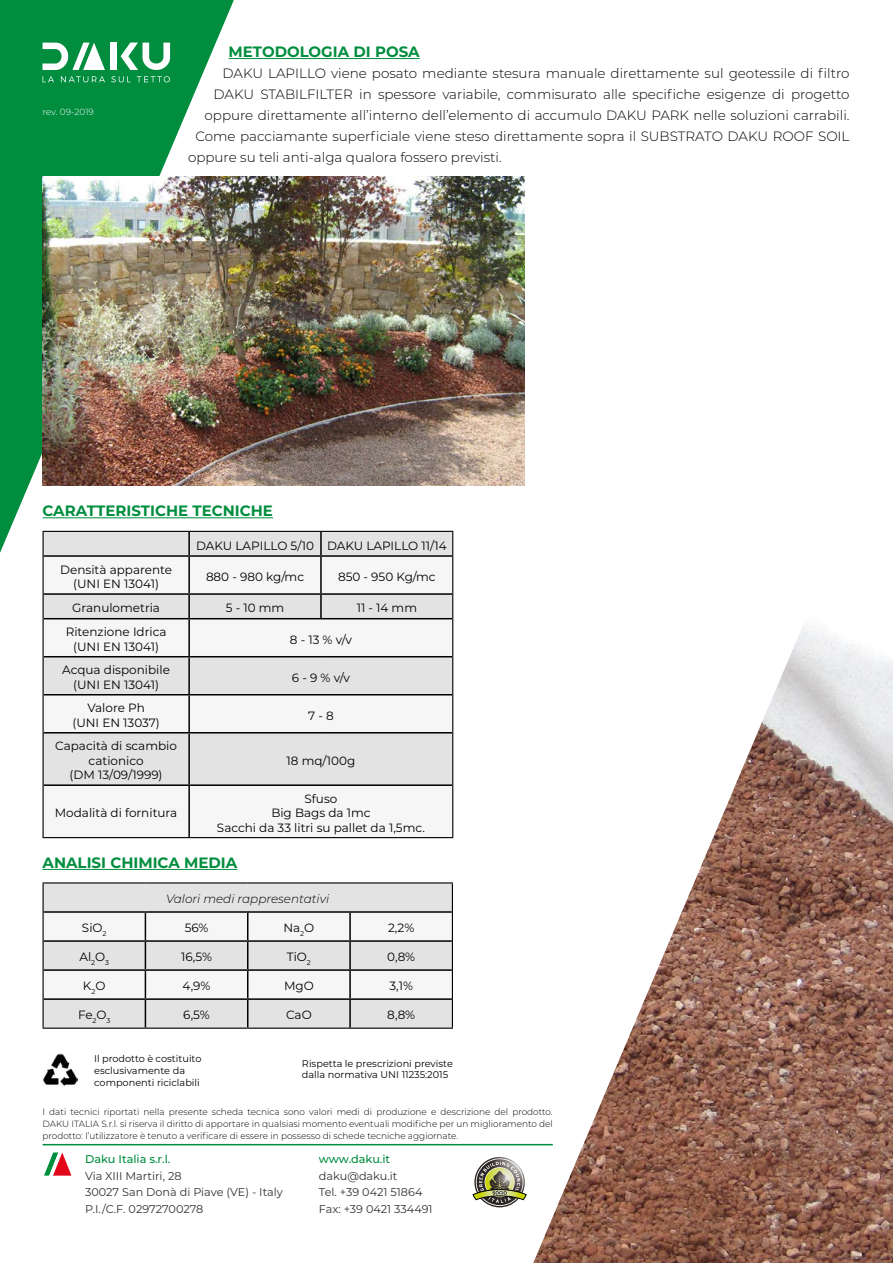
<style>
.page{position:relative;width:893px;height:1263px;background:#fff}
.page>*{position:absolute;margin:0;border:0;box-sizing:border-box;transform-origin:0 0}
.t1{font:700 15px "Montserrat";color:#008d3e}
.t2{font:300 13.5px "Montserrat";color:#000}
.t3{font:12px/14.4px "Montserrat";color:#000;text-align:center}
.t4{font:italic 300 12px "Montserrat";color:#000}
.t5{font:11.25px/16.5px "Montserrat";color:#323232}
.t6{font:500 11.25px "Montserrat";color:#008d3e}
.t7{font:9.75px/11.7px "Montserrat";color:#000}
.t8{font:300 9px/12px "Montserrat";color:#000;text-align:justify}
.t9{font:300 9px "Montserrat";letter-spacing:-.005em;color:#fefefe}
</style>
<div class="page">
<hr style="left:43px;top:517px;width:230px;height:1px;background:#008d3e">
<hr style="left:43px;top:869px;width:194px;height:1px;background:#008d3e">
<hr style="left:229px;top:58px;width:191px;height:1px;background:#008d3e">
<div style="left:44px;top:532px;width:408px;height:23px;background:#e3e3e3"></div>
<svg style="left:44px;top:595px;width:408px;height:189px;fill:#e3e3e3"></svg>
<hr style="left:189px;top:531px;width:132px;height:1px;background:#000">
<hr style="left:321px;top:531px;width:132px;height:1px;background:#000">
<svg style="left:452px;top:532px;width:1px;height:24px"></svg>
<hr style="left:43px;top:556px;width:1px;height:38px;background:#000">
<hr style="left:452px;top:556px;width:1px;height:38px;background:#000">
<svg style="left:43px;top:594px;width:1px;height:25px"></svg>
<svg style="left:452px;top:594px;width:1px;height:25px"></svg>
<hr style="left:43px;top:619px;width:1px;height:38px;background:#000">
<hr style="left:452px;top:619px;width:1px;height:38px;background:#000">
<hr style="left:43px;top:657px;width:1px;height:38px;background:#000">
<hr style="left:452px;top:657px;width:1px;height:38px;background:#000">
<hr style="left:43px;top:695px;width:1px;height:38px;background:#000">
<hr style="left:452px;top:695px;width:1px;height:38px;background:#000">
<hr style="left:43px;top:733px;width:1px;height:52px;background:#000">
<hr style="left:452px;top:733px;width:1px;height:52px;background:#000">
<hr style="left:43px;top:785px;width:1px;height:52px;background:#000">
<hr style="left:452px;top:785px;width:1px;height:52px;background:#000">
<hr style="left:43px;top:837px;width:146px;height:1px;background:#000">
<hr style="left:189px;top:837px;width:132px;height:1px;background:#000">
<hr style="left:321px;top:837px;width:132px;height:1px;background:#000">
<hr style="left:188px;top:532px;width:2px;height:23px;background:#000">
<hr style="left:320px;top:532px;width:2px;height:23px;background:#000">
<hr style="left:44px;top:555px;width:145px;height:2px;background:#000">
<hr style="left:189px;top:555px;width:132px;height:2px;background:#000">
<hr style="left:188px;top:557px;width:2px;height:36px;background:#000">
<hr style="left:321px;top:555px;width:131px;height:2px;background:#000">
<hr style="left:320px;top:557px;width:2px;height:36px;background:#000">
<hr style="left:44px;top:593px;width:145px;height:2px;background:#000">
<hr style="left:189px;top:593px;width:132px;height:2px;background:#000">
<hr style="left:188px;top:595px;width:2px;height:23px;background:#000">
<hr style="left:321px;top:593px;width:131px;height:2px;background:#000">
<hr style="left:320px;top:595px;width:2px;height:23px;background:#000">
<hr style="left:44px;top:618px;width:145px;height:1px;background:#000">
<hr style="left:189px;top:618px;width:132px;height:1px;background:#000">
<hr style="left:188px;top:619px;width:2px;height:37px;background:#000">
<hr style="left:321px;top:618px;width:131px;height:1px;background:#000">
<hr style="left:44px;top:656px;width:145px;height:1px;background:#000">
<hr style="left:189px;top:656px;width:132px;height:1px;background:#000">
<hr style="left:188px;top:657px;width:2px;height:37px;background:#000">
<hr style="left:321px;top:656px;width:131px;height:1px;background:#000">
<hr style="left:44px;top:694px;width:145px;height:1px;background:#000">
<hr style="left:189px;top:694px;width:132px;height:1px;background:#000">
<hr style="left:188px;top:695px;width:2px;height:37px;background:#000">
<hr style="left:321px;top:694px;width:131px;height:1px;background:#000">
<hr style="left:44px;top:732px;width:145px;height:1px;background:#000">
<hr style="left:189px;top:732px;width:132px;height:1px;background:#000">
<hr style="left:188px;top:733px;width:2px;height:51px;background:#000">
<hr style="left:321px;top:732px;width:131px;height:1px;background:#000">
<hr style="left:44px;top:784px;width:145px;height:2px;background:#000">
<hr style="left:189px;top:784px;width:132px;height:2px;background:#000">
<hr style="left:188px;top:786px;width:2px;height:51px;background:#000">
<hr style="left:321px;top:784px;width:131px;height:2px;background:#000">
<hr style="left:43px;top:882px;width:102px;height:1px;background:#000">
<hr style="left:145px;top:882px;width:103px;height:1px;background:#000">
<hr style="left:248px;top:882px;width:102px;height:1px;background:#000">
<hr style="left:350px;top:882px;width:103px;height:1px;background:#000">
<hr style="left:43px;top:1027px;width:102px;height:2px;background:#000">
<hr style="left:145px;top:1027px;width:103px;height:2px;background:#000">
<hr style="left:248px;top:1027px;width:102px;height:2px;background:#000">
<hr style="left:350px;top:1027px;width:103px;height:2px;background:#000">
<svg style="left:43px;top:883px;width:410px;height:144px"></svg>
<hr style="left:350px;top:998px;width:102px;height:2px;background:#000">
<hr style="left:349px;top:1000px;width:2px;height:27px;background:#000">
<img style="left:43px;top:1054px;width:35px;height:32px">
<img style="left:533px;top:626px;width:360px;height:637px">
<svg style="left:44px;top:1152px;width:27px;height:23px"></svg>
<hr style="left:43px;top:1144px;width:510px;height:1px;background:#008d3e">
<svg style="left:472px;top:1158px;width:55px;height:48px"></svg>
<svg style="left:0;top:0;width:234px;height:553px;fill:#008d3e"></svg>
<svg style="left:43px;top:76px;width:11px;height:6px"></svg>
<svg style="left:61px;top:76px;width:44px;height:6px"></svg>
<svg style="left:111px;top:76px;width:20px;height:6px"></svg>
<svg style="left:137px;top:76px;width:33px;height:6px"></svg>
<div style="left:110px;top:43px;width:7px;height:27px;background:#fff"></div>
<svg style="left:43px;top:43px;width:62px;height:27px"></svg>
<svg style="left:121px;top:43px;width:49px;height:27px"></svg>
<img style="left:43px;top:176px;width:482px;height:310px">
<p class="t9" style="left:43px;top:106px;width:53px">rev. 09-2019</p>
<p class="t1" style="left:229px;top:41px;width:193px">METODOLOGIA DI POSA</p>
<p class="t2" style="left:223px;top:64px;width:629px">DAKU LAPILLO viene posato mediante stesura manuale direttamente sul geotessile di filtro</p>
<p class="t2" style="left:214px;top:85px;width:637px">DAKU STABILFILTER in spessore variabile, commisurato alle specifiche esigenze di progetto</p>
<p class="t2" style="left:205px;top:106px;width:646px">oppure direttamente all’interno dell’elemento di accumulo DAKU PARK nelle soluzioni carrabili.</p>
<p class="t2" style="left:196px;top:127px;width:655px">Come pacciamante superficiale viene steso direttamente sopra il SUBSTRATO DAKU ROOF SOIL</p>
<p class="t2" style="left:188px;top:148px;width:315px">oppure su teli anti-alga qualora fossero previsti.</p>
<p class="t1" style="left:43px;top:500px;width:232px">CARATTERISTICHE TECNICHE</p>
<p class="t3" style="left:196px;top:538px;width:252px">DAKU LAPILLO 5/10 DAKU LAPILLO 11/14</p>
<p class="t3" style="left:60px;top:562px;width:113px">Densità apparente (UNI EN 13041)</p>
<p class="t3" style="left:206px;top:569px;width:100px">880 - 980 kg/mc</p>
<p class="t3" style="left:338px;top:569px;width:99px">850 - 950 Kg/mc</p>
<p class="t3" style="left:72px;top:600px;width:89px">Granulometria</p>
<p class="t3" style="left:226px;top:600px;width:60px">5 - 10 mm</p>
<p class="t3" style="left:357px;top:600px;width:62px">11 - 14 mm</p>
<p class="t3" style="left:66px;top:624px;width:102px">Ritenzione Idrica (UNI EN 13041)</p>
<p class="t3" style="left:290px;top:632px;width:64px">8 - 13 % v/v</p>
<p class="t3" style="left:62px;top:662px;width:109px">Acqua disponibile (UNI EN 13041)</p>
<p class="t3" style="left:292px;top:670px;width:60px">6 - 9 % v/v</p>
<p class="t3" style="left:72px;top:700px;width:89px">Valore Ph<br>(UNI EN 13037)</p>
<p class="t3" style="left:308px;top:708px;width:27px">7 - 8</p>
<p class="t3" style="left:55px;top:738px;width:123px">Capacità di scambio cationico<br>(DM 13/09/1999)</p>
<p class="t3" style="left:287px;top:753px;width:70px">18 mq/100g</p>
<p class="t3" style="left:55px;top:805px;width:124px">Modalità di fornitura</p>
<p class="t3" style="left:217px;top:791px;width:209px">Sfuso<br>Big Bags da 1mc<br>Sacchi da 33 litri su pallet da 1,5mc.</p>
<p class="t1" style="left:43px;top:852px;width:196px">ANALISI CHIMICA MEDIA</p>
<p class="t4" style="left:166px;top:891px;width:164px">Valori medi rappresentativi</p>
<p class="t3" style="left:82px;top:920px;width:26px">SiO<sub>2</sub></p>
<p class="t3" style="left:185px;top:920px;width:25px">56%</p>
<p class="t3" style="left:283px;top:920px;width:32px">Na<sub>2</sub>O</p>
<p class="t3" style="left:388px;top:920px;width:28px">2,2%</p>
<p class="t3" style="left:79px;top:949px;width:31px">Al<sub>2</sub>O<sub>3</sub></p>
<p class="t3" style="left:181px;top:949px;width:32px">16,5%</p>
<p class="t3" style="left:287px;top:949px;width:25px">TiO<sub>2</sub></p>
<p class="t3" style="left:387px;top:949px;width:29px">0,8%</p>
<p class="t3" style="left:83px;top:978px;width:24px">K<sub>2</sub>O</p>
<p class="t3" style="left:183px;top:978px;width:29px">4,9%</p>
<p class="t3" style="left:284px;top:978px;width:31px">MgO</p>
<p class="t3" style="left:389px;top:978px;width:25px">3,1%</p>
<p class="t3" style="left:78px;top:1007px;width:34px">Fe<sub>2</sub>O<sub>3</sub></p>
<p class="t3" style="left:183px;top:1007px;width:28px">6,5%</p>
<p class="t3" style="left:286px;top:1007px;width:27px">CaO</p>
<p class="t3" style="left:387px;top:1007px;width:29px">8,8%</p>
<p class="t7" style="left:94px;top:1053px;width:109px">Il prodotto è costituito esclusivamente da componenti riciclabili</p>
<p class="t7" style="left:302px;top:1057px;width:153px">Rispetta le prescrizioni previste dalla normativa UNI 11235:2015</p>
<p class="t8" style="left:43px;top:1105px;width:512px">I dati tecnici riportati nella presente scheda tecnica sono valori medi di produzione e descrizione del prodotto.<br>DAKU ITALIA S.r.l. si riserva il diritto di apportare in qualsiasi momento eventuali modifiche per un miglioramento del prodotto: l’utilizzatore è tenuto a verificare di essere in possesso di schede tecniche aggiornate.</p>
<p class="t6" style="left:85px;top:1151px;width:87px">Daku Italia s.r.l.</p>
<p class="t5" style="left:85px;top:1167px;width:199px">Via XIII Martiri, 28<br>30027 San Donà di Piave (VE) - Italy<br>P.I./C.F. 02972700278</p>
<p class="t6" style="left:319px;top:1151px;width:73px">www.daku.it</p>
<p class="t5" style="left:319px;top:1167px;width:115px">daku@daku.it<br>Tel. +39 0421 51864<br>Fax: +39 0421 334491</p>
</div>
